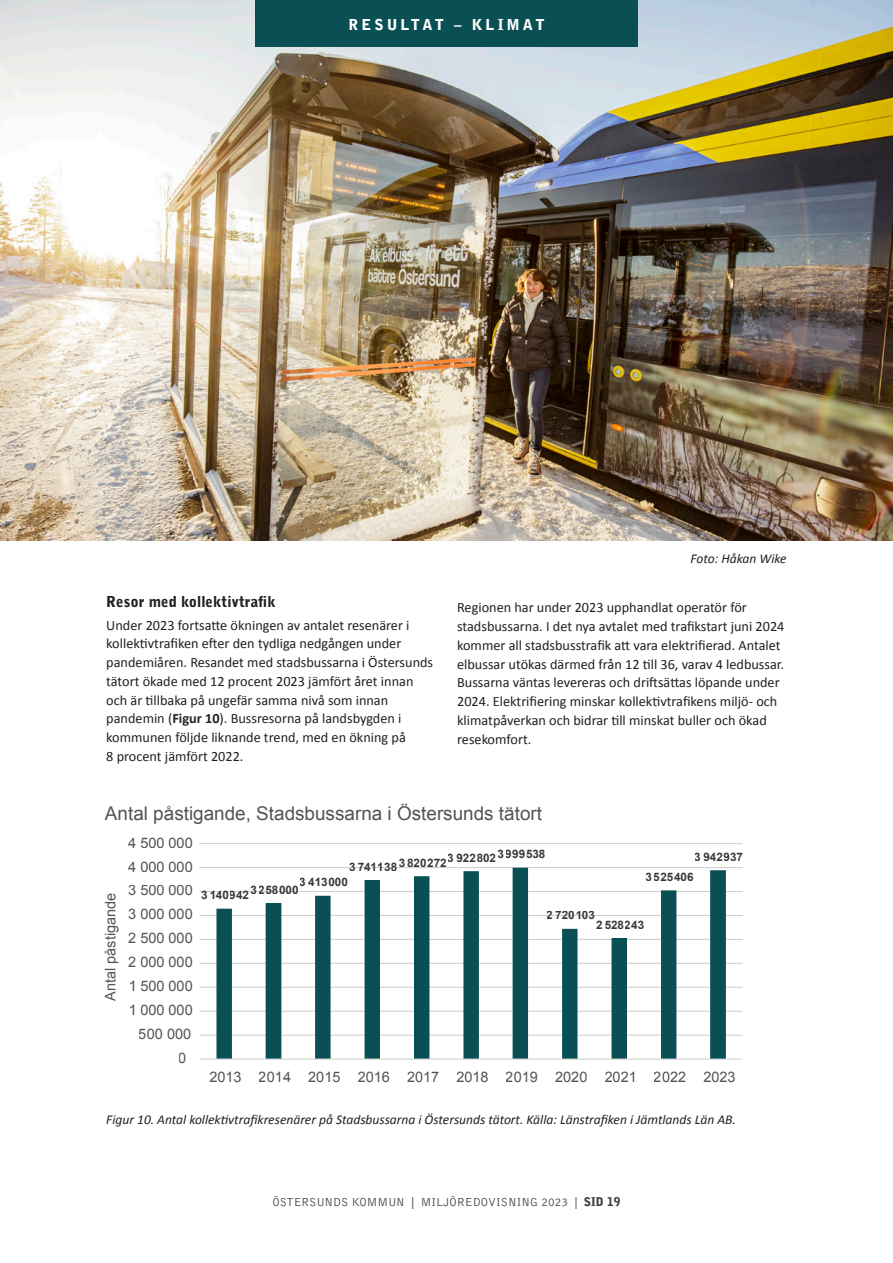
<style>
.page{position:relative;width:893px;height:1263px;background:#fff}
.page>*{position:absolute;margin:0;border:0;box-sizing:border-box;transform-origin:0 0}
.t1{font:18.9px "Arial";color:#515455}
.Rubrik_5{font:900 15px "Bell Gothic Std";color:#231f20}
.t2{font:900 15px "Bell Gothic Std";letter-spacing:.2em;color:#fff}
.t3{font:14.55px "Arial";color:#515455}
.Bröd{font:14.25px/18.8px "Calibri";color:#231f20}
.Bildtext{font:italic 13.5px "Calibri";color:#231f20}
.t4{font:300 12px "Bell Gothic Std";color:#3e3e3f}
.t5{font:700 11.7px "Arial";color:#36393c}
.s1{font-weight:700}
.s2{font-weight:900}
</style>
<div class="page">
<img style="left:0;top:0;width:893px;height:540px">
<div style="left:255px;top:0;width:383px;height:47px;background:#094f54"></div>
<hr style="left:199px;top:843px;width:544px;height:1px;background:#cfd1d0">
<hr style="left:199px;top:867px;width:544px;height:1px;background:#cfd1d0">
<hr style="left:199px;top:891px;width:544px;height:1px;background:#cfd1d0">
<hr style="left:199px;top:915px;width:544px;height:1px;background:#cfd1d0">
<hr style="left:199px;top:939px;width:544px;height:1px;background:#cfd1d0">
<hr style="left:199px;top:963px;width:544px;height:1px;background:#cfd1d0">
<hr style="left:199px;top:987px;width:544px;height:1px;background:#cfd1d0">
<hr style="left:199px;top:1011px;width:544px;height:1px;background:#cfd1d0">
<hr style="left:199px;top:1035px;width:544px;height:1px;background:#cfd1d0">
<svg style="left:216px;top:868px;width:510px;height:190px"></svg>
<hr style="left:199px;top:1058px;width:544px;height:2px;background:#cfd1d0">
<p class="t2" style="left:348px;top:16px;width:197px">RESULTAT – KLIMAT</p>
<p class="Bildtext" style="left:690px;top:550px;width:98px">Foto: Håkan Wike</p>
<h4 class="Rubrik_5" style="left:106px;top:592px;width:171px">Resor med kollektivtrafik</h4>
<p class="Bröd" style="left:106px;top:615px;width:328px">Under 2023 fortsatte ökningen av antalet resenärer i kollektivtrafiken efter den tydliga nedgången under pandemiåren. Resandet med stadsbussarna i Östersunds tätort ökade med 12 procent 2023 jämfört året innan och är tillbaka på ungefär samma nivå som innan pandemin (<span class="s1">Figur 10</span>). Bussresorna på landsbygden i kommunen följde liknande trend, med en ökning på<br>8 procent jämfört 2022.</p>
<p class="Bröd" style="left:457px;top:597px;width:329px">Regionen har under 2023 upphandlat operatör för stadsbussarna. I det nya avtalet med trafikstart juni 2024 kommer all stadsbusstrafik att vara elektrifierad. Antalet elbussar utökas därmed från 12 till 36, varav 4 ledbussar.<br>Bussarna väntas levereras och driftsättas löpande under 2024. Elektrifiering minskar kollektivtrafikens miljö- och klimatpåverkan och bidrar till minskat buller och ökad resekomfort.</p>
<h1 class="t1" style="left:105px;top:801px;width:439px">Antal påstigande, Stadsbussarna i Östersunds tätort</h1>
<p class="t3" style="left:101px;top:1001px;width:109px;rotate:-90deg">Antal påstigande</p>
<p class="t3" style="left:128px;top:833px;width:66px">4 500 000</p>
<p class="t3" style="left:128px;top:857px;width:66px">4 000 000</p>
<p class="t3" style="left:128px;top:881px;width:66px">3 500 000</p>
<p class="t3" style="left:128px;top:905px;width:66px">3 000 000</p>
<p class="t3" style="left:128px;top:929px;width:66px">2 500 000</p>
<p class="t3" style="left:128px;top:953px;width:66px">2 000 000</p>
<p class="t3" style="left:128px;top:976px;width:66px">1 500 000</p>
<p class="t3" style="left:128px;top:1000px;width:66px">1 000 000</p>
<p class="t3" style="left:139px;top:1024px;width:54px">500 000</p>
<p class="t3" style="left:179px;top:1048px;width:10px">0</p>
<p class="t5" style="left:349px;top:852px;width:198px">3 7411383 8202723 9228023 999538</p>
<p class="t5" style="left:300px;top:874px;width:50px">3 413000</p>
<p class="t5" style="left:250px;top:882px;width:50px">3 258000</p>
<p class="t5" style="left:201px;top:887px;width:50px">3 140942</p>
<p class="t5" style="left:695px;top:849px;width:50px">3 942937</p>
<p class="t5" style="left:645px;top:869px;width:50px">3 525406</p>
<p class="t5" style="left:547px;top:907px;width:50px">2 720103</p>
<p class="t5" style="left:596px;top:917px;width:50px">2 528243</p>
<p class="t3" style="left:209px;top:1067px;width:528px">2013 2014 2015 2016 2017 2018 2019 2020 2021 2022 2023</p>
<p class="Bildtext" style="left:106px;top:1111px;width:631px">Figur 10. Antal kollektivtrafikresenärer på Stadsbussarna i Östersunds tätort. Källa: Länstrafiken i Jämtlands Län AB.</p>
<p class="t4" style="left:272px;top:1196px;width:350px">ÖSTERSUNDS KOMMUN | MILJÖREDOVISNING 2023 | <span class="s2">SID 19</span></p>
</div>
